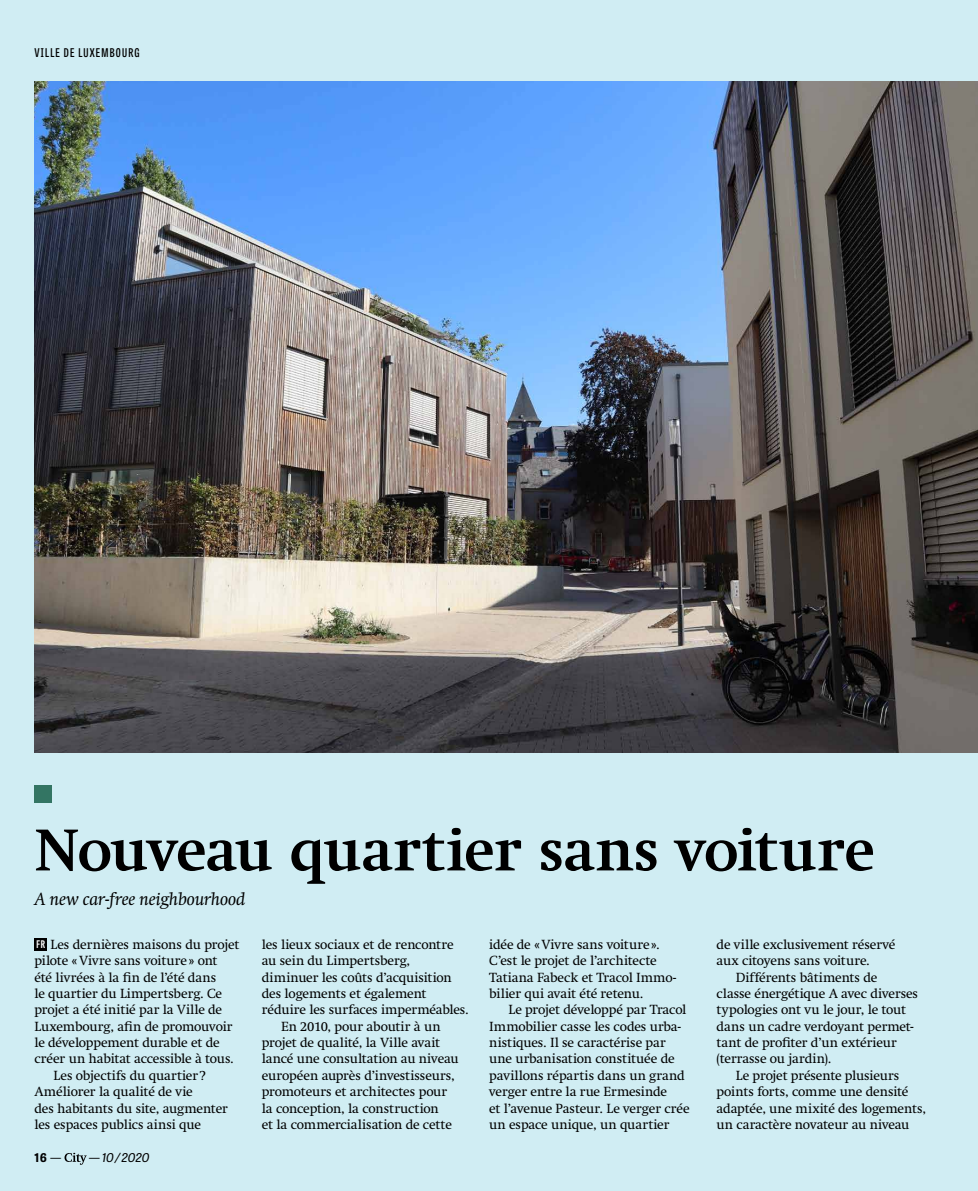
<style>
.page{position:relative;width:978px;height:1191px;background:#d0edf3}
.page>*{position:absolute;margin:0;border:0;box-sizing:border-box;transform-origin:0 0}
.t1{font:700 60px "Swift LT Pro";letter-spacing:-.015em;color:#000}
.t2{font:italic 18px "Swift LT Pro";letter-spacing:-.015em;color:#000}
.t3{font:13.5px/16.4px "Swift LT Pro";letter-spacing:-.01em;color:#000}
.t4{font:600 12px "Tablet Gothic Compressed";letter-spacing:.1em;color:#000}
.t5{font:italic 12px "Tablet Gothic";letter-spacing:-.005em;color:#000}
.t6{font:700 12px "Tablet Gothic";color:#000}
.s1{font-family:"Tablet Gothic Compressed";font-weight:700;font-size:10.5px;color:#fff}
.s2{font-weight:400}
.s3{font-style:normal}
</style>
<div class="page">
<img style="left:35px;top:81px;width:943px;height:671px">
<div style="left:35px;top:938px;width:12px;height:13px;background:#000"></div>
<div style="left:35px;top:785px;width:17px;height:18px;background:#337563"></div>
<svg style="left:65px;top:1152px;width:22px;height:12px"></svg>
<p class="t4" style="left:35px;top:44px;width:106px">VILLE DE LUXEMBOURG</p>
<h1 class="t1" style="left:35px;top:814px;width:842px">Nouveau quartier sans voiture</h1>
<h2 class="t2" style="left:35px;top:888px;width:213px">A new car-free neighbourhood</h2>
<p class="t3" style="left:37px;top:936px;width:204px"><span class="s1">FR</span> Les dernières maisons du projet</p>
<p class="t3" style="left:35px;top:952px;width:185px">pilote «Vivre sans voiture» ont</p>
<p class="t3" style="left:35px;top:969px;width:183px">été livrées à la fin de l’été dans</p>
<p class="t3" style="left:35px;top:985px;width:189px">le quartier du Limpertsberg. Ce</p>
<p class="t3" style="left:35px;top:1001px;width:189px">projet a été initié par la Ville de</p>
<p class="t3" style="left:35px;top:1018px;width:200px">Luxembourg, afin de promouvoir</p>
<p class="t3" style="left:35px;top:1034px;width:187px">le développement durable et de</p>
<p class="t3" style="left:35px;top:1050px;width:201px">créer un habitat accessible à tous.</p>
<p class="t3" style="left:54px;top:1067px;width:154px">Les objectifs du quartier?</p>
<p class="t3" style="left:35px;top:1083px;width:160px">Améliorer la qualité de vie</p>
<p class="t3" style="left:35px;top:1099px;width:195px">des habitants du site, augmenter</p>
<p class="t3" style="left:35px;top:1116px;width:168px">les espaces publics ainsi que</p>
<p class="t6" style="left:35px;top:1148px;width:28px">16 <span class="s2">—</span></p>
<p class="t5" style="left:89px;top:1148px;width:62px"><span class="s3">—</span> 10 / 2020</p>
<p class="t3" style="left:262px;top:936px;width:193px">les lieux sociaux et de rencontre</p>
<p class="t3" style="left:262px;top:952px;width:150px">au sein du Limpertsberg,</p>
<p class="t3" style="left:262px;top:968px;width:191px">diminuer les coûts d’acquisition</p>
<p class="t3" style="left:262px;top:985px;width:166px">des logements et également</p>
<p class="t3" style="left:262px;top:1001px;width:208px">réduire les surfaces imperméables.</p>
<p class="t3" style="left:281px;top:1018px;width:161px">En 2010, pour aboutir à un</p>
<p class="t3" style="left:262px;top:1034px;width:180px">projet de qualité, la Ville avait</p>
<p class="t3" style="left:262px;top:1050px;width:198px">lancé une consultation au niveau</p>
<p class="t3" style="left:262px;top:1067px;width:194px">européen auprès d’investisseurs,</p>
<p class="t3" style="left:262px;top:1083px;width:187px">promoteurs et architectes pour</p>
<p class="t3" style="left:262px;top:1099px;width:178px">la conception, la construction</p>
<p class="t3" style="left:262px;top:1116px;width:192px">et la commercialisation de cette</p>
<p class="t3" style="left:489px;top:936px;width:189px">idée de «Vivre sans voiture».<br>C’est le projet de l’architecte<br>Tatiana Fabeck et Tracol Immo&shy;bilier qui avait été retenu.</p>
<p class="t3" style="left:489px;top:1001px;width:202px;text-indent:19px">Le projet développé par Tracol<br>Immobilier casse les codes urba&shy;nistiques. Il se caractérise par une urbanisation constituée de pavillons répartis dans un grand verger entre la rue Ermesinde<br>et l’avenue Pasteur. Le verger crée un espace unique, un quartier</p>
<p class="t3" style="left:717px;top:936px;width:180px">de ville exclusivement réservé aux citoyens sans voiture.</p>
<p class="t3" style="left:717px;top:968px;width:203px;text-indent:19px">Différents bâtiments de<br>classe énergétique A avec diverses typologies ont vu le jour, le tout dans un cadre verdoyant permet&shy;tant de profiter d’un extérieur (terrasse ou jardin).</p>
<p class="t3" style="left:717px;top:1067px;width:211px;text-indent:19px">Le projet présente plusieurs points forts, comme une densité adaptée, une mixité des logements, un caractère novateur au niveau</p>
</div>
